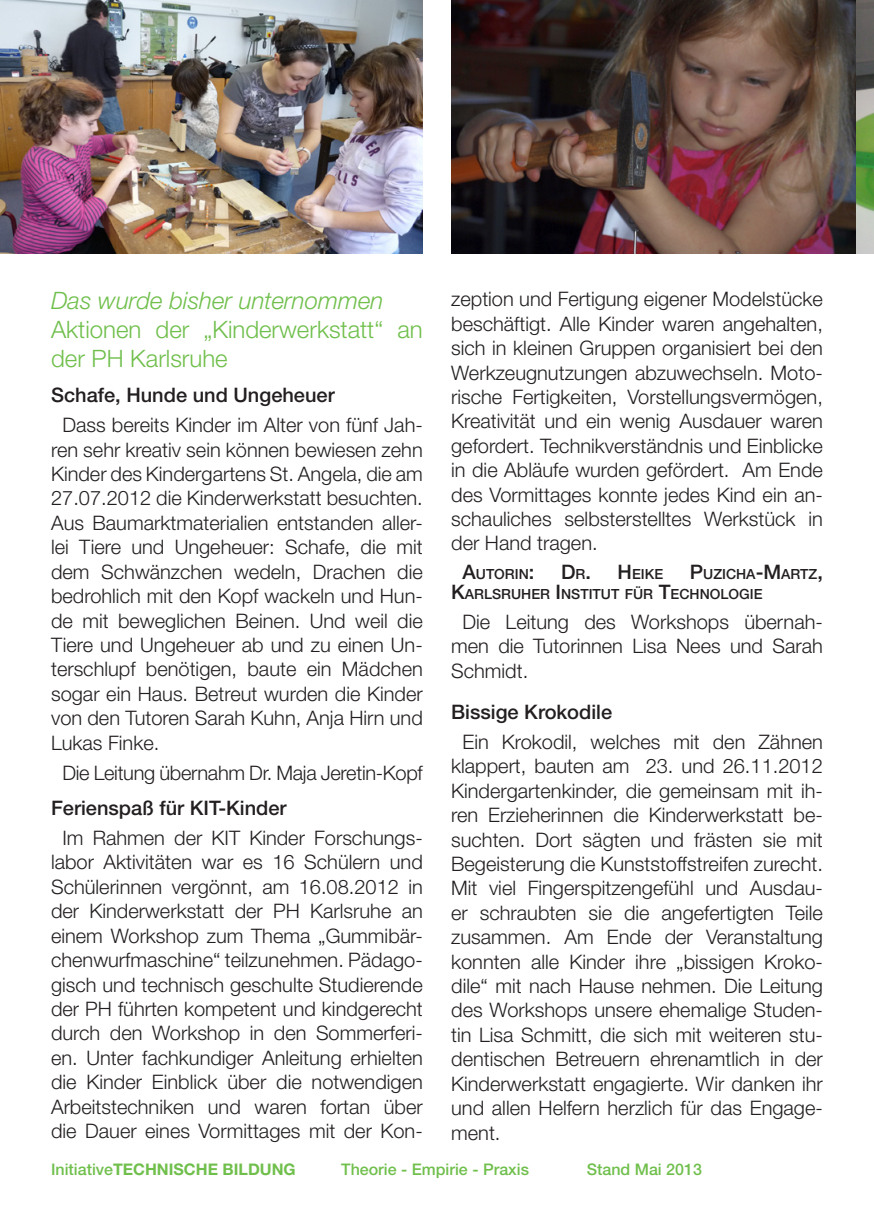
<style>
.page{position:relative;width:874px;height:1225px;background:#fff}
.page>*{position:absolute;margin:0;border:0;box-sizing:border-box;transform-origin:0 0}
.Zwischenüberschrift{font:300 24px/28.8px "Helvetica Neue LT Std";color:#70bf4c}
.Zwischenüberschrift-2{font:italic 300 24px "Helvetica Neue LT Std";color:#70bf4c}
.Fließtext{font:300 20px/24.4px "Helvetica Neue LT Std";color:#231f20;text-align:justify}
.Zwischenüberschrift-3{font:500 20px "Helvetica Neue LT Std";color:#231f20}
.t1{font:500 16px "Helvetica Neue LT Std";color:#70bf4c}
.t2{font:700 16px "Helvetica Neue LT Std";color:#70bf4c}
.Fließtext-2{font:500 14px/20px "Helvetica Neue LT Std";color:#231f20}
.s1{font-size:20px}
.s2{font-weight:500}
</style>
<div class="page">
<img style="left:0;top:0;width:422px;height:253px">
<img style="left:451px;top:0;width:422px;height:253px">
<p class="Zwischenüberschrift-2" style="left:51px;top:286px;width:334px">Das wurde bisher unternommen</p>
<p class="Zwischenüberschrift" style="left:51px;top:314px;width:373px">Aktionen der „Kinderwerkstatt“ an der PH Karlsruhe</p>
<p class="Zwischenüberschrift-3" style="left:51px;top:383px;width:285px">Schafe, Hunde und Ungeheuer</p>
<p class="Fließtext" style="left:51px;top:412px;width:373px;text-indent:11px">Dass bereits Kinder im Alter von fünf Jah&shy;ren sehr kreativ sein können bewiesen zehn Kinder des Kindergartens St. Angela, die am 27.07.2012 die Kinderwerkstatt besuchten.<br>Aus Baumarktmaterialien entstanden aller&shy;lei Tiere und Ungeheuer: Schafe, die mit dem Schwänzchen wedeln, Drachen die bedrohlich mit den Kopf wackeln und Hun&shy;de mit beweglichen Beinen. Und weil die Tiere und Ungeheuer ab und zu einen Un&shy;terschlupf benötigen, baute ein Mädchen sogar ein Haus. Betreut wurden die Kinder von den Tutoren Sarah Kuhn, Anja Hirn und Lukas Finke.</p>
<p class="Fließtext" style="left:62px;top:760px;width:362px">Die Leitung übernahm Dr. Maja Jeretin-Kopf</p>
<p class="Zwischenüberschrift-3" style="left:51px;top:796px;width:237px">Ferienspaß für KIT-Kinder</p>
<p class="Fließtext" style="left:51px;top:825px;width:373px;text-align:center">Im Rahmen der KIT Kinder Forschungs&shy;labor Aktivitäten war es 16 Schülern und Schülerinnen vergönnt, am 16.08.2012 in der Kinderwerkstatt der PH Karlsruhe an einem Workshop zum Thema „Gummibär&shy;chenwurfmaschine“ teilzunehmen. Pädago&shy;gisch und technisch geschulte Studierende der PH führten kompetent und kindgerecht durch den Workshop in den Sommerferi&shy;en. Unter fachkundiger Anleitung erhielten die Kinder Einblick über die notwendigen Arbeitstechniken und waren fortan über die Dauer eines Vormittages mit der Kon-</p>
<p class="Fließtext" style="left:451px;top:287px;width:373px">zeption und Fertigung eigener Modelstücke beschäftigt. Alle Kinder waren angehalten, sich in kleinen Gruppen organisiert bei den Werkzeugnutzungen abzuwechseln. Moto&shy;rische Fertigkeiten, Vorstellungsvermögen, Kreativität und ein wenig Ausdauer waren gefordert. Technikverständnis und Einblicke in die Abläufe wurden gefördert. Am Ende des Vormittages konnte jedes Kind ein an&shy;schauliches selbsterstelltes Werkstück in der Hand tragen.</p>
<p class="Fließtext-2" style="left:462px;top:564px;width:73px"><span class="s1">A</span>UTORIN<span class="s1">:</span></p>
<p class="Fließtext-2" style="left:560px;top:564px;width:104px"><span class="s1">D</span>R<span class="s1">. H</span>EIKE</p>
<p class="Fließtext-2" style="left:451px;top:564px;width:373px;text-indent:238px"><span class="s1">P</span>UZICHA<span class="s1">-M</span>ARTZ<span class="s1">,<br>K</span>ARLSRUHER <span class="s1">I</span> NSTITUT FÜR <span class="s1">T</span>ECHNOLOGIE</p>
<p class="Fließtext" style="left:451px;top:609px;width:373px;text-indent:11px">Die Leitung des Workshops übernah&shy;men die Tutorinnen Lisa Nees und Sarah Schmidt.</p>
<p class="Zwischenüberschrift-3" style="left:451px;top:700px;width:162px">Bissige Krokodile</p>
<p class="Fließtext" style="left:451px;top:729px;width:373px;text-indent:11px">Ein Krokodil, welches mit den Zähnen klappert, bauten am 23. und 26.11.2012<br>Kindergartenkinder, die gemeinsam mit ih&shy;ren Erzieherinnen die Kinderwerkstatt be&shy;suchten. Dort sägten und frästen sie mit Begeisterung die Kunststoffstreifen zurecht.<br>Mit viel Fingerspitzengefühl und Ausdau&shy;er schraubten sie die angefertigten Teile zusammen. Am Ende der Veranstaltung konnten alle Kinder ihre „bissigen Kroko&shy;dile“ mit nach Hause nehmen. Die Leitung des Workshops unsere ehemalige Studen&shy;tin Lisa Schmitt, die sich mit weiteren stu&shy;dentischen Betreuern ehrenamtlich in der Kinderwerkstatt engagierte. Wir danken ihr und allen Helfern herzlich für das Engage&shy;ment.</p>
<p class="t2" style="left:51px;top:1159px;width:246px"><span class="s2">Initiative</span>TECHNISCHE BILDUNG</p>
<p class="t1" style="left:341px;top:1160px;width:189px">Theorie - Empirie - Praxis</p>
<p class="t1" style="left:586px;top:1160px;width:117px">Stand Mai 2013</p>
</div>
